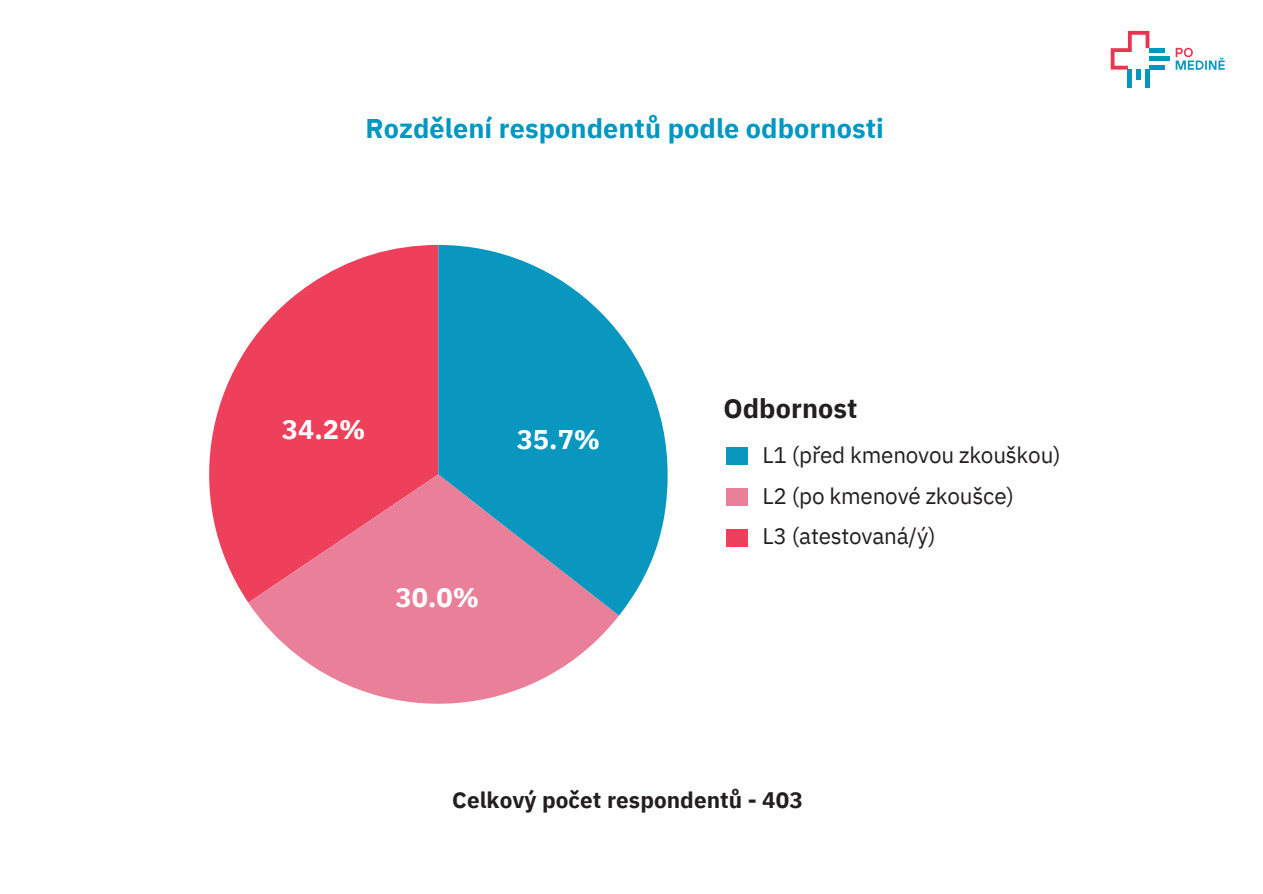
<style>
.page{position:relative;width:1263px;height:894px;background:#fff}
.page>*{position:absolute;margin:0;border:0;box-sizing:border-box;transform-origin:0 0}
.t1{font:700 27px "IBM Plex Sans";letter-spacing:.005em;color:#0097c1}
.t2{font:700 27px "IBM Plex Sans";color:#fff}
.t3{font:700 27px "IBM Plex Sans";letter-spacing:.005em;color:#231f20}
.t4{font:22.5px/40.5px "IBM Plex Sans";letter-spacing:-.01em;color:#231f20}
.t5{font:700 22.5px "IBM Plex Sans";letter-spacing:.005em;color:#231f20}
</style>
<div class="page">
<svg style="left:209px;top:245px;width:229px;height:357px;fill:#ef405b"></svg>
<svg style="left:248px;top:474px;width:371px;height:229px;fill:#ea7f9a"></svg>
<svg style="left:438px;top:245px;width:230px;height:370px;fill:#0997bf"></svg>
<div style="left:726px;top:447px;width:22px;height:18px;background:#0997bf"></div>
<div style="left:726px;top:488px;width:22px;height:17px;background:#ea7f9a"></div>
<div style="left:726px;top:529px;width:22px;height:17px;background:#ef405b"></div>
<hr style="left:1128px;top:70px;width:4px;height:18px;background:#0397c0">
<hr style="left:1137px;top:70px;width:4px;height:10px;background:#0397c0">
<hr style="left:1145px;top:70px;width:4px;height:18px;background:#0397c0">
<hr style="left:1149px;top:48px;width:15px;height:4px;background:#0397c0">
<hr style="left:1149px;top:57px;width:20px;height:4px;background:#0397c0">
<hr style="left:1149px;top:66px;width:15px;height:4px;background:#0397c0">
<svg style="left:1111px;top:31px;width:38px;height:39px"></svg>
<svg style="left:1176px;top:48px;width:49px;height:22px"></svg>
<h1 class="t1" style="left:365px;top:110px;width:520px">Rozdělení respondentů podle odbornosti</h1>
<h1 class="t2" style="left:282px;top:411px;width:85px">34.2%</h1>
<h1 class="t2" style="left:517px;top:421px;width:85px">35.7%</h1>
<h1 class="t2" style="left:395px;top:579px;width:85px">30.0%</h1>
<h1 class="t3" style="left:723px;top:390px;width:136px">Odbornost</h1>
<p class="t4" style="left:762px;top:434px;width:300px">L1 (před kmenovou zkouškou)<br>L2 (po kmenové zkoušce)<br>L3 (atestovaná/ý)</p>
<h2 class="t5" style="left:452px;top:784px;width:352px">Celkový počet respondentů - 403</h2>
</div>
